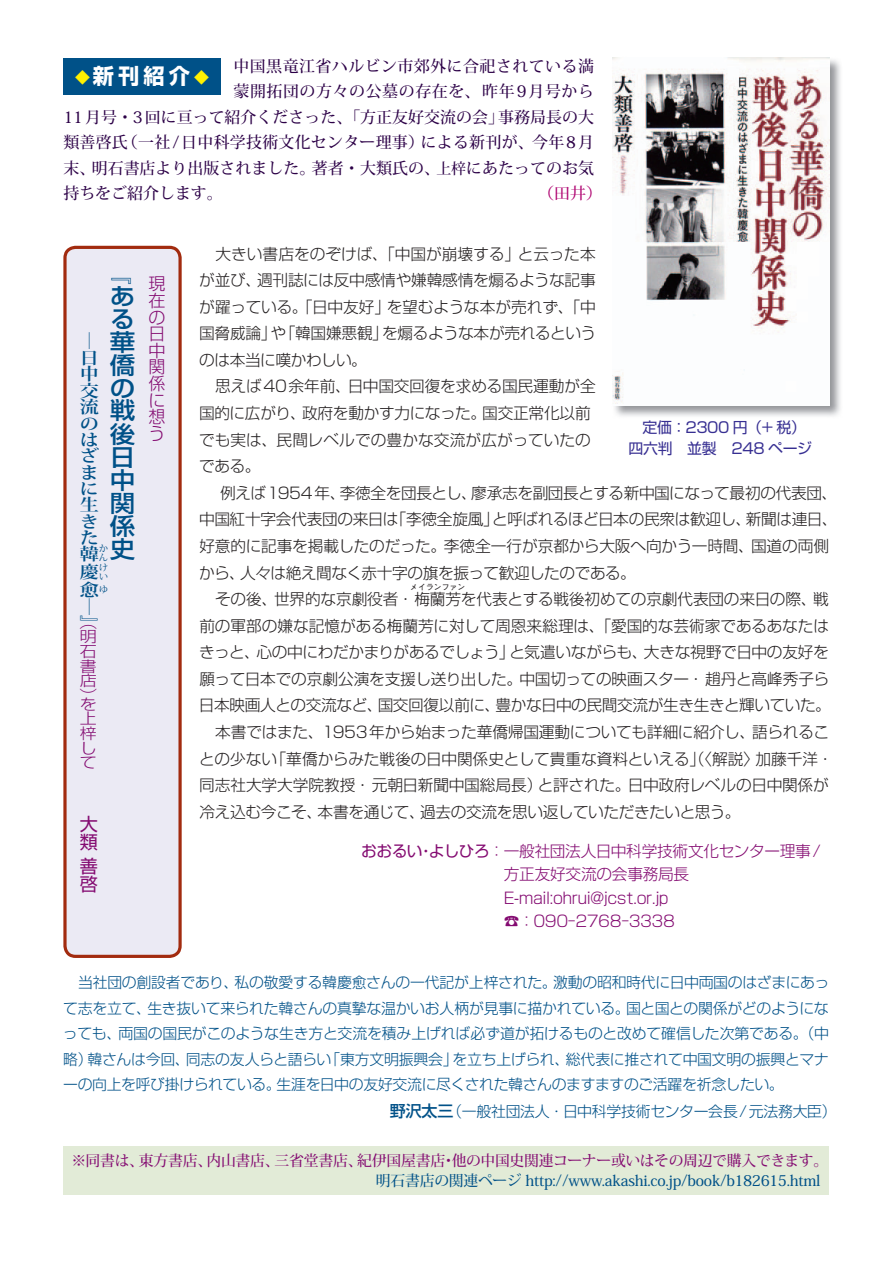
<style>
.page{position:relative;width:893px;height:1263px;background:#fff}
.page>*{position:absolute;margin:0;border:0;box-sizing:border-box;transform-origin:0 0}
.t1{font:500 23.4px/23px "Shin Go Pro";color:#005188;scale:1.09 1}
.t2{font:700 21.3px "Shin Go Pro";color:#fff}
.t3{font:500 21.3px "Shin Go Pro";color:#005188}
.t4{font:18px/17.9px "Shin Go Pro";color:#840b71}
.t5{font:300 16.95px/16.6px "Shin Go Pro";color:#840b71;text-align:justify}
.t6{font:700 16.8px/16.4px "Koz Min Pro";color:#005188;scale:1.14 1}
.t7{font:16.8px "Shin Go Pro";color:#005188;scale:1.14 1}
.t8{font:500 15.9px/25.5px "Koz Min Pro";letter-spacing:.015em;color:#2c0047;text-align:right}
.t9{font:500 15.9px "Koz Min Pro";color:#ae016f}
.t10{font:500 15.9px "Shin Go Pro";color:#005188}
.t11{font:300 15.75px/26.5px "Shin Go Pro";letter-spacing:-.015em;color:#231f20}
.t12{font:300 15.75px/23.4px "Shin Go Pro";letter-spacing:-.025em;color:#840b71}
.t13{font:300 15.75px "Shin Go Pro";letter-spacing:.005em;color:#231f20}
.t14{font:15.75px "Shin Go Pro";color:#840b71}
.t15{font:300 15px/14.5px "Shin Go Pro";color:#840b71;text-align:justify;scale:1.14 1}
.t16{font:300 14.85px/25.5px "Shin Go Pro";letter-spacing:-.02em;color:#005188}
.t17{font:500 14.85px "Koz Min Pro";letter-spacing:-.02em;color:#840b71}
.t18{font:500 14.85px "Koz Min Pro";letter-spacing:-.015em;color:#005188}
.t19{font:14.85px/21.3px "Shin Go Pro";letter-spacing:-.02em;color:#372f92;text-align:center}
.t20{font:700 14.85px "Shin Go Pro";color:#fff101}
.t21{font:700 9.6px/9.6px "Koz Min Pro";color:#005188}
.t22{font:300 7.8px "Shin Go Pro";color:#231f20}
.s1{font-size:14.85px}
.s2{font-weight:400}
</style>
<div class="page">
<div style="left:63px;top:58px;width:158px;height:37px;background:#005188"></div>
<div style="left:63px;top:246px;width:119px;height:712px;background:#ebeaf4"></div>
<div style="left:63px;top:1146px;width:766px;height:49px;background:#e2ebd7"></div>
<img style="left:612px;top:57px;width:229px;height:359px">
<img style="left:613px;top:58px;width:216px;height:347px">
<p class="t8" style="left:233px;top:53px;width:362px">中国黒竜江省ハルビン市郊外に合祀されている満蒙開拓団の方々の公墓の存在を、昨年9月号から事務局長の大</p>
<h2 class="t2" style="left:93px;top:59px;width:99px">新刊紹介</h2>
<p class="t20" style="left:75px;top:66px;width:16px">◆</p>
<p class="t20" style="left:194px;top:66px;width:16px">◆</p>
<p class="t8" style="left:421px;top:104px;width:175px;text-align:left;text-indent:-357px">11月号・3回に亘って紹介くださった、「方正友好交流の会」<br>による新刊が、今年8月</p>
<p class="t8" style="left:122px;top:129px;width:304px">（一社/日中科学技術文化センター理事）</p>
<p class="t8" style="left:63px;top:129px;width:66px">類善啓氏</p>
<p class="t8" style="left:63px;top:155px;width:33px">末、</p>
<p class="t8" style="left:436px;top:155px;width:159px"><span class="s1">上梓</span>にあたってのお気</p>
<p class="t8" style="left:312px;top:155px;width:130px">著者・大類氏の、</p>
<p class="t8" style="left:92px;top:155px;width:225px">明石書店より出版されました。</p>
<p class="t8" style="left:63px;top:180px;width:161px">持ちをご紹介します。</p>
<p class="t9" style="left:538px;top:182px;width:65px">（田井(</p>
<h2 class="t3" style="left:110px;top:257px;width:56px">『 <sub>現</sub></h2>
<p class="t5" style="left:149px;top:290px;width:18px">在の日中関係に想う</p>
<h1 class="t1" style="left:110px;top:282px;width:25px">ある華僑の戦後日中関係史</h1>
<p class="t6" style="left:80px;top:332px;width:10px">―</p>
<p class="t6" style="left:80px;top:348px;width:18px">日中交流のはざまに生きた</p>
<p class="t6" style="left:80px;top:545px;width:18px">韓</p>
<p class="t21" style="left:99px;top:543px;width:10px">かん</p>
<p class="t6" style="left:80px;top:563px;width:26px">慶<sup>け</sup></p>
<p class="t21" style="left:99px;top:570px;width:10px;line-height:13px">いゆ</p>
<p class="t6" style="left:80px;top:581px;width:18px">愈</p>
<p class="t6" style="left:80px;top:598px;width:10px">―</p>
<p class="t15" style="left:80px;top:613px;width:16px">（</p>
<p class="t7" style="left:80px;top:609px;width:17px">』</p>
<p class="t15" style="left:80px;top:627px;width:16px">明石書店</p>
<p class="t15" style="left:80px;top:686px;width:16px">）</p>
<p class="t15" style="left:80px;top:695px;width:16px">を上梓して</p>
<p class="t4" style="left:80px;top:813px;width:19px">大類</p>
<p class="t4" style="left:80px;top:855px;width:19px">善啓</p>
<p class="t11" style="left:257px;top:238px;width:340px;text-indent:-58px">　大きい書店をのぞけば、「中国が崩壊する」<br>週刊誌には反中感情や嫌韓感情を煽るような記事</p>
<p class="t11" style="left:518px;top:238px;width:79px">と云った本</p>
<p class="t11" style="left:199px;top:265px;width:63px">が並び、</p>
<p class="t11" style="left:382px;top:292px;width:215px;text-indent:-183px">が躍っている。「日中友好」<br>を煽るような本が売れるという</p>
<p class="t11" style="left:387px;top:292px;width:211px">を望むような本が売れず、「中</p>
<p class="t11" style="left:271px;top:318px;width:119px">「や韓国嫌悪観」</p>
<p class="t11" style="left:199px;top:318px;width:79px">国脅威論」</p>
<p class="t11" style="left:199px;top:345px;width:169px">のは本当に嘆かわしい。</p>
<p class="t11" style="left:348px;top:371px;width:249px">日中国交回復を求める国民運動が全</p>
<p class="t11" style="left:199px;top:371px;width:153px">　思えば40余年前、</p>
<p class="t11" style="left:199px;top:398px;width:108px">国的に広がり、</p>
<p class="t13" style="left:199px;top:427px;width:393px">でも実は、民間レベルでの豊かな交流が広がっていたの</p>
<p class="t11" style="left:199px;top:451px;width:63px">である。</p>
<p class="t11" style="left:471px;top:478px;width:367px">廖承志を副団長とする新中国になって最初の代表団、</p>
<p class="t11" style="left:302px;top:398px;width:186px">政府を動かす力になった。</p>
<p class="t11" style="left:482px;top:398px;width:110px">国交正常化以前</p>
<p class="t19" style="left:628px;top:415px;width:185px">定価：2300 円（+ 税(<br>四六判　並製　248 ページ</p>
<p class="t11" style="left:205px;top:478px;width:142px">　例えば1954年、</p>
<p class="t11" style="left:340px;top:478px;width:139px">李徳全を団長とし、</p>
<p class="t11" style="left:492px;top:504px;width:260px">と呼ばれるほど日本の民衆は歓迎し、</p>
<p class="t11" style="left:391px;top:504px;width:110px">「李徳全旋風」</p>
<p class="t11" style="left:199px;top:504px;width:201px">中国紅十字会代表団の来日は</p>
<p class="t11" style="left:746px;top:504px;width:93px">新聞は連日、</p>
<p class="t11" style="left:240px;top:531px;width:515px;text-indent:-41px">好意的に記事を掲載したのだった。李徳全一行が京都から大阪へ向かう一時間、人々は絶え間なく赤十字の旗を振って歓迎したのである。</p>
<p class="t11" style="left:199px;top:557px;width:47px">から、</p>
<p class="t11" style="left:751px;top:531px;width:80px">国道の両側</p>
<p class="t22" style="left:410px;top:581px;width:56px">メイランファン</p>
<p class="t11" style="left:199px;top:584px;width:631px;text-align:right">戦<br>前の軍部の嫌な記憶がある梅蘭芳に対して周恩来総理は、「愛国的な芸術家であるあなたは大きな視野で日中の友好を</p>
<p class="t11" style="left:274px;top:584px;width:544px">世界的な京劇役者・梅蘭芳を代表とする戦後初めての京劇代表団の来日の際、</p>
<p class="t11" style="left:199px;top:584px;width:79px">　その後、</p>
<p class="t11" style="left:256px;top:637px;width:260px">心の中にわだかまりがあるでしょう」</p>
<p class="t11" style="left:509px;top:637px;width:140px">と気遣いながらも、</p>
<p class="t11" style="left:199px;top:637px;width:62px">きっと、</p>
<p class="t11" style="left:495px;top:664px;width:337px;text-indent:-296px">願って日本での京劇公演を支援し送り出した。<br>豊かな日中の民間交流が生き生きと輝いていた。</p>
<p class="t11" style="left:519px;top:664px;width:311px">中国切っての映画スター・趙丹と高峰秀子ら</p>
<p class="t11" style="left:199px;top:690px;width:185px">日本映画人との交流など、</p>
<p class="t11" style="left:378px;top:690px;width:124px">国交回復以前に、</p>
<p class="t11" style="left:199px;top:717px;width:557px">　本書ではまた、1953年から始まった華僑帰国運動についても詳細に紹介し、</p>
<p class="t11" style="left:752px;top:717px;width:78px">語られるこ</p>
<p class="t11" style="left:270px;top:743px;width:490px">「華僑からみた戦後の日中関係史として貴重な資料といえる」（〈解説〉</p>
<p class="t11" style="left:756px;top:743px;width:79px">加藤千洋・</p>
<p class="t11" style="left:199px;top:743px;width:79px">との少ない</p>
<p class="t11" style="left:420px;top:770px;width:322px;text-indent:-221px">同志社大学大学院教授・元朝日新聞中国総局長）<br>過去の交流を思い返していただきたいと思う。</p>
<p class="t11" style="left:628px;top:770px;width:203px">日中政府レベルの日中関係が</p>
<p class="t11" style="left:538px;top:770px;width:94px">と評された。</p>
<p class="t11" style="left:199px;top:796px;width:124px">冷え込む今こそ、</p>
<p class="t11" style="left:318px;top:796px;width:109px">本書を通じて、</p>
<p class="t12" style="left:361px;top:837px;width:461px"><span class="s2">おおるいよしひろ</span>：一般社団法人日中科学技術文化センター理事/</p>
<p class="t14" style="left:418px;top:838px;width:17px">・</p>
<p class="t12" style="left:504px;top:861px;width:187px">方正友好交流の会事務局長<br>E-mail:ohrui@jcst.or j p.<br>☎：090-2768-3338</p>
<p class="t16" style="left:235px;top:968px;width:324px">私の敬愛する韓慶愈さんの一代記が上梓された。</p>
<p class="t16" style="left:553px;top:968px;width:278px">激動の昭和時代に日中両国のはざまにあっ</p>
<p class="t16" style="left:63px;top:968px;width:176px">　当社団の創設者であり、</p>
<p class="t16" style="left:147px;top:993px;width:484px">生き抜いて来られた韓さんの真摯な温かいお人柄が見事に描かれている。</p>
<p class="t16" style="left:626px;top:993px;width:204px">国と国との関係がどのようにな</p>
<p class="t16" style="left:118px;top:993px;width:712px;text-indent:-55px">て志を立て、<br>両国の国民がこのような生き方と交流を積み上げれば必ず道が拓けるものと改めて確信した次第である。（中</p>
<p class="t16" style="left:63px;top:1019px;width:60px">っても、</p>
<p class="t16" style="left:63px;top:1044px;width:31px">略）</p>
<p class="t16" style="left:87px;top:1044px;width:104px">韓さんは今回、</p>
<p class="t16" style="left:453px;top:1044px;width:118px">を立ち上げられ、</p>
<p class="t16" style="left:325px;top:1044px;width:134px">「東方文明振興会」</p>
<p class="t16" style="left:566px;top:1044px;width:265px">総代表に推されて中国文明の振興とマナ</p>
<p class="t16" style="left:186px;top:1044px;width:147px">同志の友人らと語らい</p>
<p class="t16" style="left:63px;top:1070px;width:219px">ーの向上を呼び掛けられている。</p>
<p class="t16" style="left:276px;top:1070px;width:509px">生涯を日中の友好交流に尽くされた韓さんのますますのご活躍を祈念したい。</p>
<p class="t10" style="left:390px;top:1097px;width:65px">野沢太三</p>
<p class="t17" style="left:357px;top:1150px;width:473px">紀伊国屋書店他の中国史関連コーナー或いはその周辺で購入できます。</p>
<p class="t16" style="left:447px;top:1096px;width:391px">（一般社団法人・日中科学技術センター会長/元法務大臣(</p>
<p class="t17" style="left:207px;top:1150px;width:75px">内山書店、</p>
<p class="t17" style="left:139px;top:1150px;width:75px">東方書店、</p>
<p class="t17" style="left:71px;top:1150px;width:74px">※同書は、</p>
<p class="t17" style="left:274px;top:1150px;width:90px">三省堂書店、</p>
<p class="t17" style="left:441px;top:1150px;width:16px">・</p>
<p class="t18" style="left:376px;top:1170px;width:446px">明石書店の関連ページ http://www.akashi.co j p. /book b/ 182615.html</p>
</div>
